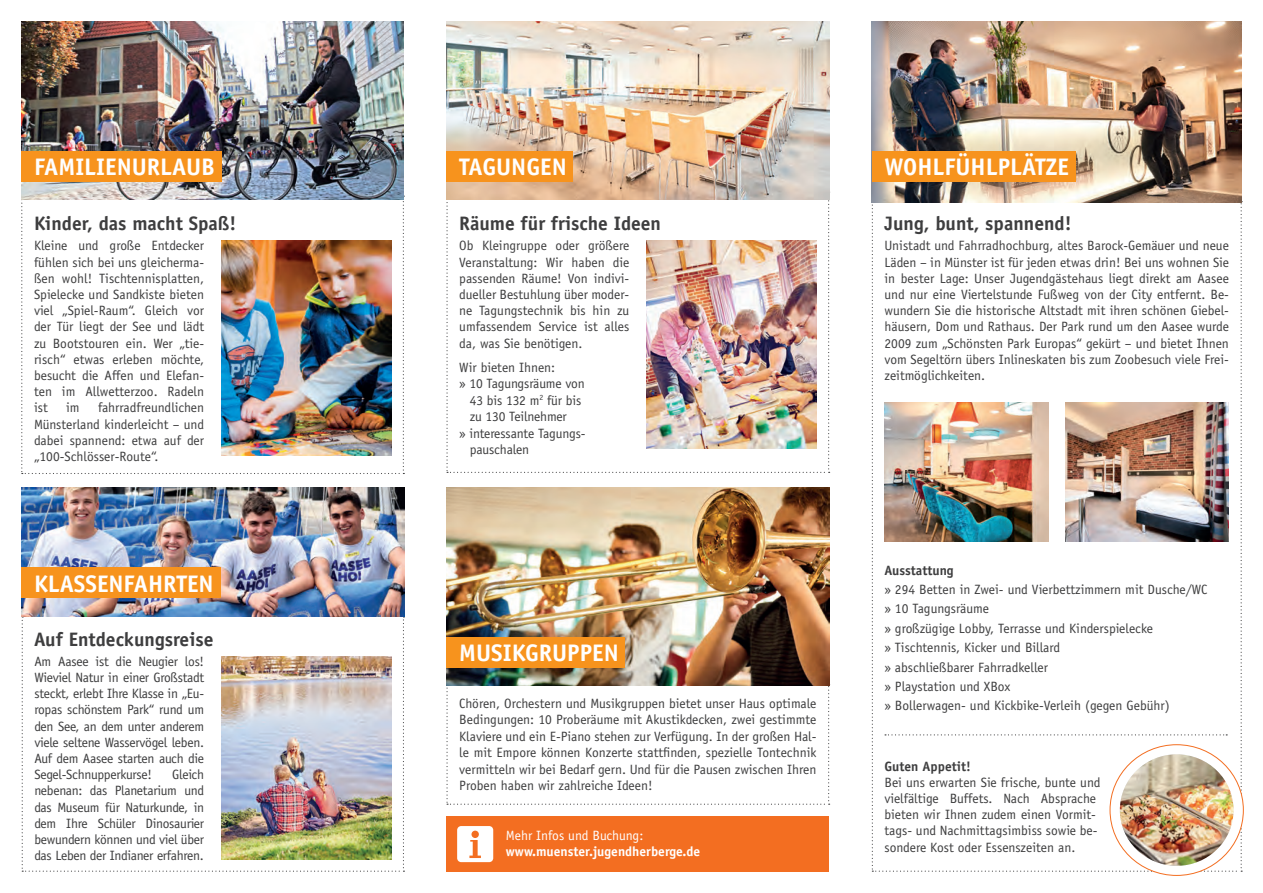
<style>
.page{position:relative;width:1263px;height:893px;background:#fff}
.page>*{position:absolute;margin:0;border:0;box-sizing:border-box;transform-origin:0 0}
.t1{font:700 24px "Officina Sans Std";color:#fff}
.t2{font:700 19.5px "Officina Sans Std";color:#3e3e3f}
.t3{font:13.5px/16.2px "Officina Sans Std";color:#3e3e3f;text-align:justify}
.t4{font:700 13.5px "Officina Sans Std";color:#fff}
.t5{font:700 13.5px "Officina Sans Std";color:#3e3e3f}
.t6{font:13.5px "Officina Sans Std";color:#fff}
</style>
<div class="page">
<div style="left:446px;top:816px;width:383px;height:56px;background:#f36e21"></div>
<svg style="left:457px;top:826px;width:36px;height:36px"></svg>
<svg style="left:21px;top:200px;width:383px;height:274px"></svg>
<svg style="left:22px;top:616px;width:382px;height:256px"></svg>
<svg style="left:446px;top:684px;width:384px;height:121px"></svg>
<img style="left:221px;top:241px;width:170px;height:214px">
<img style="left:221px;top:656px;width:170px;height:203px">
<img style="left:446px;top:487px;width:383px;height:199px">
<div style="left:446px;top:638px;width:179px;height:30px;background:#f7931d"></div>
<img style="left:872px;top:21px;width:370px;height:180px">
<img style="left:872px;top:201px;width:370px;height:671px">
<div style="left:1110px;top:745px;width:133px;height:130px;background:#fff;border-radius:50%"></div>
<img style="left:1120px;top:754px;width:113px;height:112px">
<div style="left:872px;top:151px;width:203px;height:30px;background:#f7931d"></div>
<svg style="left:446px;top:191px;width:384px;height:282px"></svg>
<img style="left:646px;top:241px;width:170px;height:208px">
<img style="left:21px;top:21px;width:383px;height:179px">
<img style="left:21px;top:487px;width:383px;height:129px">
<img style="left:446px;top:21px;width:383px;height:179px">
<div style="left:21px;top:151px;width:201px;height:30px;background:#f7931d"></div>
<div style="left:21px;top:568px;width:199px;height:30px;background:#f7931d"></div>
<div style="left:446px;top:151px;width:127px;height:30px;background:#f7931d"></div>
<h1 class="t1" style="left:34px;top:152px;width:182px">FAMILIENURLAUB</h1>
<h2 class="t2" style="left:34px;top:211px;width:204px">Kinder, das macht Spaß!</h2>
<p class="t3" style="left:34px;top:238px;width:172px">Kleine und große Entdecker fühlen sich bei uns gleicherma&shy;ßen wohl! Tischtennisplatten, Spielecke und Sandkiste bieten viel „Spiel-Raum“. Gleich vor der Tür liegt der See und lädt zu Bootstouren ein. Wer „tie&shy;risch“ etwas erleben möchte, besucht die Affen und Elefan&shy;ten im Allwetterzoo. Radeln ist</p>
<p class="t3" style="left:34px;top:400px;width:172px;text-indent:64px">fahrradfreundlichen Münsterland kinderleicht – und dabei spannend: etwa auf der „100-Schlösser-Route“.</p>
<p class="t3" style="left:66px;top:400px;width:15px">im</p>
<h1 class="t1" style="left:34px;top:568px;width:181px">KLASSENFAHRTEN</h1>
<h2 class="t2" style="left:34px;top:628px;width:181px">Auf Entdeckungsreise</h2>
<p class="t3" style="left:34px;top:653px;width:171px">Am Aasee ist die Neugier los!<br>Wieviel Natur in einer Großstadt steckt, erlebt Ihre Klasse in „Eu&shy;ropas schönstem Park“ rund um den See, an dem unter anderem viele seltene Wasservögel leben.<br>Auf dem Aasee starten auch die Segel-Schnupperkurse!</p>
<p class="t3" style="left:34px;top:767px;width:171px;text-indent:138px">Gleich nebenan: das Planetarium und das Museum für Naturkunde, in dem Ihre Schüler Dinosaurier bewundern können und viel über das Leben der Indianer erfahren.</p>
<h1 class="t1" style="left:459px;top:152px;width:109px">TAGUNGEN</h1>
<h2 class="t2" style="left:459px;top:211px;width:203px">Räume für frische Ideen</h2>
<p class="t3" style="left:459px;top:238px;width:172px">Ob Kleingruppe oder größere Veranstaltung: Wir haben die passenden Räume! Von indivi&shy;dueller Bestuhlung über moder&shy;ne Tagungstechnik bis hin zu umfassendem Service ist alles da, was Sie benötigen.</p>
<p class="t3" style="left:459px;top:360px;width:98px">Wir bieten Ihnen:</p>
<p class="t3" style="left:459px;top:376px;width:127px">» 10 Tagungsräume von</p>
<p class="t3" style="left:470px;top:392px;width:113px">43 bis 132 m<sup>2</sup> für bis</p>
<p class="t3" style="left:470px;top:408px;width:99px">zu 130 Teilnehmer</p>
<p class="t3" style="left:459px;top:425px;width:126px">» interessante Tagungs-</p>
<p class="t3" style="left:470px;top:442px;width:61px">pauschalen</p>
<h1 class="t1" style="left:459px;top:638px;width:161px">MUSIKGRUPPEN</h1>
<p class="t3" style="left:459px;top:695px;width:359px">Chören, Orchestern und Musikgruppen bietet unser Haus optimale Bedingungen: 10 Proberäume mit Akustikdecken, zwei gestimmte Klaviere und ein E-Piano stehen zur Verfügung. In der großen Hal&shy;le mit Empore können Konzerte stattfinden, spezielle Tontechnik vermitteln wir bei Bedarf gern. Und für die Pausen zwischen Ihren Proben haben wir zahlreiche Ideen!</p>
<p class="t6" style="left:506px;top:827px;width:139px">Mehr Infos und Buchung:</p>
<p class="t4" style="left:506px;top:843px;width:196px">www.muenster.jugendherberge.de</p>
<h1 class="t1" style="left:884px;top:152px;width:186px">WOHLFÜHLPLÄTZE</h1>
<h2 class="t2" style="left:884px;top:211px;width:189px">Jung, bunt, spannend!</h2>
<p class="t3" style="left:884px;top:238px;width:346px">Unistadt und Fahrradhochburg, altes Barock-Gemäuer und neue Läden – in Münster ist für jeden etwas drin! Bei uns wohnen Sie in bester Lage: Unser Jugendgästehaus liegt direkt am Aasee und nur eine Viertelstunde Fußweg von der City entfernt. Be&shy;wundern Sie die historische Altstadt mit ihren schönen Giebel&shy;häusern, Dom und Rathaus. Der Park rund um den Aasee wurde 2009 zum „Schönsten Park Europas“ gekürt – und bietet Ihnen vom Segeltörn übers Inlineskaten bis zum Zoobesuch viele Frei&shy;zeitmöglichkeiten.</p>
<p class="t5" style="left:884px;top:562px;width:71px">Ausstattung</p>
<p class="t3" style="left:884px;top:580px;width:325px;line-height:19.4px;text-align:left">» 294 Betten in Zwei- und Vierbettzimmern mit Dusche/WC » 10 Tagungsräume<br>» großzügige Lobby, Terrasse und Kinderspielecke<br>» Tischtennis, Kicker und Billard<br>» abschließbarer Fahrradkeller<br>» Playstation und XBox<br>» Bollerwagen- und Kickbike-Verleih (gegen Gebühr)</p>
<p class="t5" style="left:884px;top:757px;width:88px">Guten Appetit!</p>
<p class="t3" style="left:884px;top:774px;width:217px;text-align:left">Bei uns erwarten Sie frische, bunte und vielfältige Buffets. Nach Absprache bieten wir Ihnen zudem einen Vormit&shy;tags- und Nachmittagsimbiss sowie be&shy;sondere Kost oder Essenszeiten an.</p>
</div>
